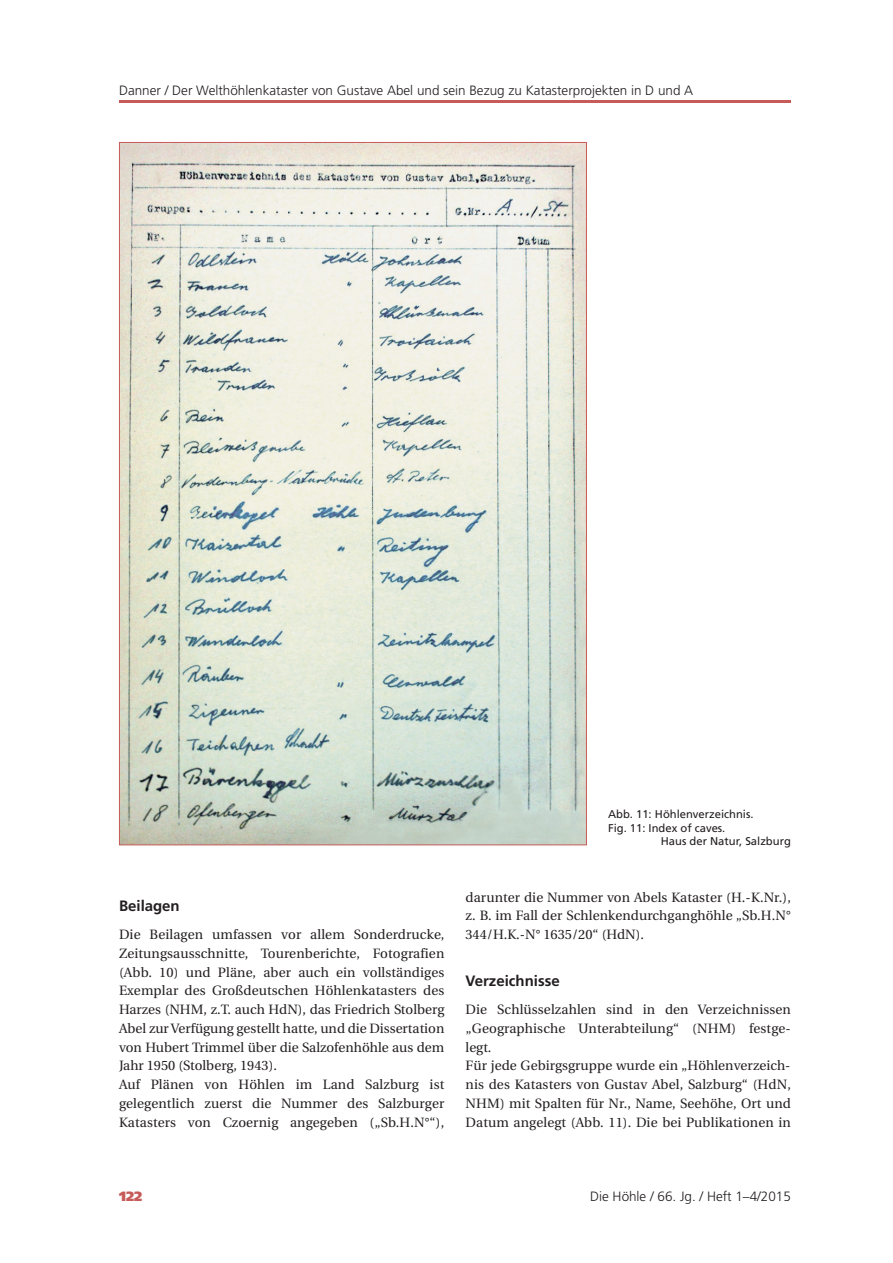
<style>
.page{position:relative;width:893px;height:1263px;background:#fff}
.page>*{position:absolute;margin:0;border:0;box-sizing:border-box;transform-origin:0 0}
.t1{font:700 15px "Frutiger";color:#231f20}
.t2{font:13.5px/18.8px "Utopia";letter-spacing:.01em;color:#231f20}
.t3{font:300 13.5px "Frutiger";color:#231f20}
.t4{font:900 13.5px "Frutiger";color:#c75b59}
.t5{font:11.25px "Frutiger";color:#231f20}
</style>
<div class="page">
<hr style="left:119px;top:100px;width:672px;height:3px;background:#c75b59">
<img style="left:121px;top:144px;width:464px;height:699px">
<p class="t3" style="left:119px;top:85px;width:576px">Danner / Der Welthöhlenkataster von Gustave Abel und sein Bezug zu Katasterprojekten in D und A</p>
<p class="t1" style="left:119px;top:900px;width:62px">Beilagen</p>
<p class="t2" style="left:119px;top:926px;width:327px">Die Beilagen umfassen vor allem Sonderdrucke, Zeitungsausschnitte, Tourenberichte, Fotografien (Abb. 10) und Pläne, aber auch ein vollständiges Exemplar des Großdeutschen Höhlenkatasters des Harzes (NHM, z.T. auch HdN), das Friedrich Stolberg Abel zur Verfügung gestellt hatte, und die Dissertation von Hubert Trimmel über die Salzofenhöhle aus dem Jahr 1950 (Stolberg, 1943).<br>Auf Plänen von Höhlen im Land Salzburg ist gelegentlich zuerst die Nummer des Salzburger Katasters von Czoernig angegeben („Sb.H.N°“),</p>
<p class="t5" style="left:608px;top:810px;width:147px">Abb. 11: Höhlenverzeichnis.</p>
<p class="t5" style="left:608px;top:823px;width:119px">Fig. 11: Index of caves.</p>
<p class="t5" style="left:661px;top:837px;width:132px">Haus der Natur, Salzburg</p>
<p class="t2" style="left:465px;top:889px;width:327px;text-align:justify">darunter die Nummer von Abels Kataster (H.-K.Nr.), z. B. im Fall der Schlenkendurchganghöhle „Sb.H.N° 344/H.K.-N° 1635/20“ (HdN).</p>
<p class="t1" style="left:466px;top:975px;width:96px">Verzeichnisse</p>
<p class="t2" style="left:465px;top:1001px;width:327px">Die Schlüsselzahlen sind in den Verzeichnissen „Geographische Unterabteilung“ (NHM) festge&shy;legt.<br>Für jede Gebirgsgruppe wurde ein „Höhlenverzeich&shy;nis des Katasters von Gustav Abel, Salzburg“ (HdN, NHM) mit Spalten für Nr., Name, Seehöhe, Ort und Datum angelegt (Abb. 11). Die bei Publikationen in</p>
<p class="t4" style="left:119px;top:1191px;width:24px">122</p>
<p class="t3" style="left:590px;top:1191px;width:202px">Die Höhle / 66. Jg. / Heft 1–4/2015</p>
</div>
